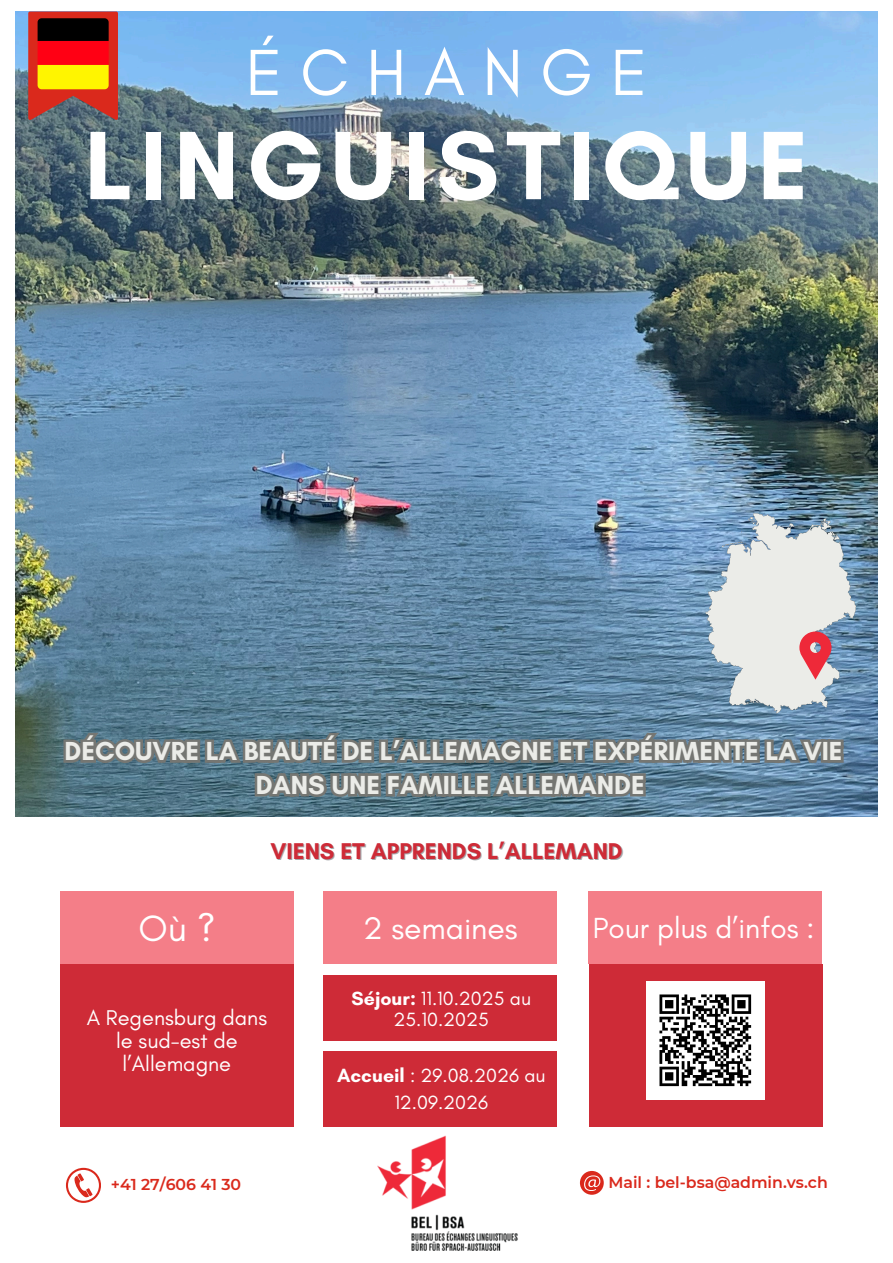
<style>
.page{position:relative;width:893px;height:1263px;background:#fff}
.page>*{position:absolute;margin:0;border:0;box-sizing:border-box;transform-origin:0 0}
.t1{font:700 99px "Glacial Indifference";letter-spacing:.075em;color:#fff}
.t2{font:66.45px "Glacial Indifference";letter-spacing:.265em;color:#fff}
.t3{font:37.12px "Glacial Indifference";color:#fff}
.t4{font:31.88px "Glacial Indifference";color:#fff}
.t5{font:29.62px "Glacial Indifference";color:#fff}
.t6{font:700 26.55px/33.8px "Glacial Indifference";color:#ebece8;text-align:center}
.t7{font:700 23.25px "Glacial Indifference";color:#ce2b37}
.t8{font:21.75px/23.1px "Glacial Indifference";color:#fff;text-align:center}
.t9{font:19.5px/20.9px "Glacial Indifference";color:#fff;text-align:center}
.t10{font:600 15.75px "Montserrat";color:#da291c}
.s1{font-weight:700}
</style>
<div class="page">
<img style="left:15px;top:12px;width:863px;height:804px">
<svg style="left:580px;top:1171px;width:23px;height:23px"></svg>
<div style="left:60px;top:964px;width:234px;height:162px;background:#ce2b37"></div>
<div style="left:60px;top:891px;width:234px;height:73px;background:#f47e88"></div>
<div style="left:324px;top:891px;width:233px;height:73px;background:#f47e88"></div>
<div style="left:589px;top:891px;width:233px;height:73px;background:#f47e88"></div>
<div style="left:589px;top:964px;width:233px;height:162px;background:#ce2b37"></div>
<svg style="left:28px;top:12px;width:90px;height:108px;background:#bc3930"></svg>
<img style="left:38px;top:18px;width:71px;height:71px;border-radius:4px">
<img style="left:377px;top:1135px;width:141px;height:116px">
<svg style="left:66px;top:1168px;width:35px;height:35px"></svg>
<svg style="left:705px;top:513px;width:151px;height:200px;background:#bfc6cf"></svg>
<div style="left:324px;top:975px;width:233px;height:65px;background:#ce2b37"></div>
<div style="left:324px;top:1050px;width:233px;height:76px;background:#ce2b37"></div>
<img style="left:646px;top:981px;width:118px;height:119px">
<svg style="left:61px;top:724px;width:785px;height:83px;background:#627a86"></svg>
<p class="t2" style="left:246px;top:32px;width:403px">ÉCHANGE</p>
<p class="t1" style="left:85px;top:105px;width:725px">LINGUISTIQUE</p>
<h1 class="t6" style="left:64px;top:734px;width:779px">DÉCOUVRE LA BEAUTÉ DE L’ALLEMAGNE ET EXPÉRIMENTE LA VIE<br>DANS UNE FAMILLE ALLEMANDE</h1>
<p class="t3" style="left:138px;top:905px;width:78px">Où ?</p>
<h3 class="t7" style="left:270px;top:837px;width:354px">VIENS ET APPRENDS L’ALLEMAND</h3>
<p class="t4" style="left:363px;top:909px;width:156px">2 semaines</p>
<h4 class="t5" style="left:593px;top:910px;width:223px">Pour plus d’infos :</h4>
<p class="t8" style="left:87px;top:1006px;width:182px">A Regensburg dans le sud-est de l’Allemagne</p>
<p class="t9" style="left:351px;top:988px;width:181px"><span class="s1">Séjour:</span> 11.10.2025 au<br>25.10.2025</p>
<p class="t9" style="left:337px;top:1061px;width:210px;line-height:27px"><span class="s1">Accueil</span> : 29.08.2026 au<br>12.09.2026</p>
<h5 class="t10" style="left:111px;top:1175px;width:132px">+41 27/606 41 30</h5>
<h6 class="t10" style="left:608px;top:1172px;width:221px">Mail : bel-bsa@admin.vs.ch</h6>
</div>
